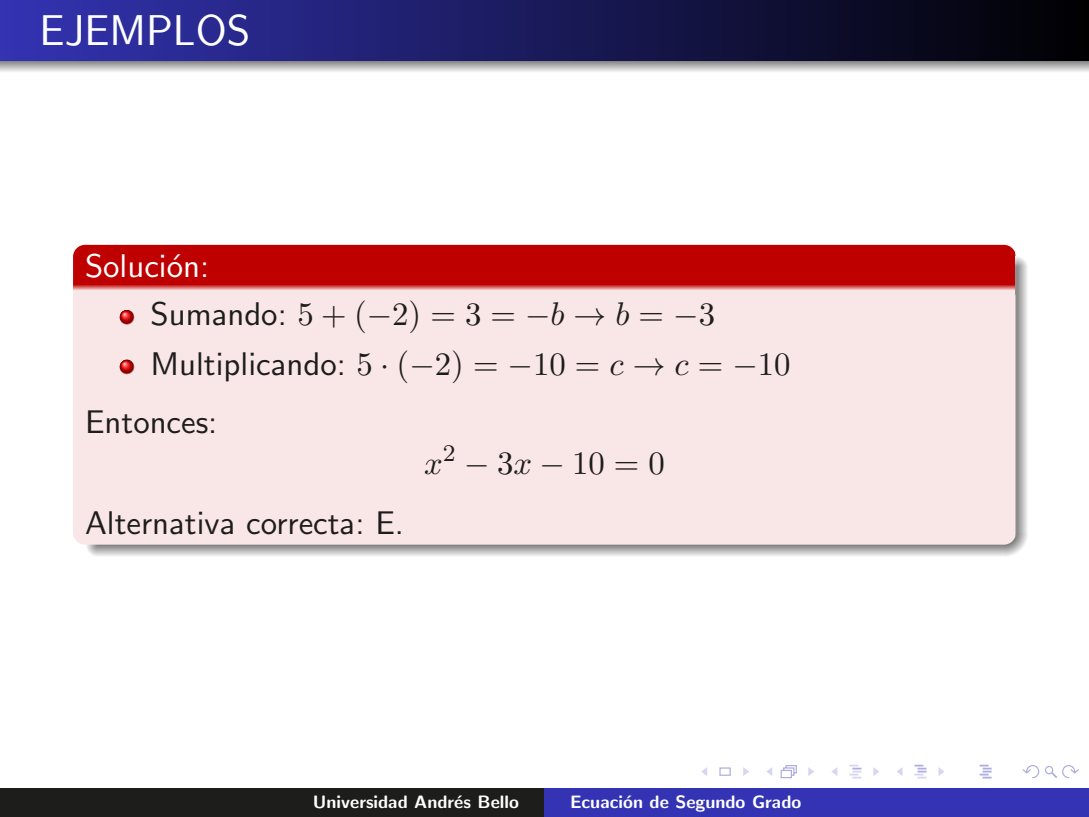
<style>
.page{position:relative;width:1089px;height:817px;background:#fff}
.page>*{position:absolute;margin:0;border:0;box-sizing:border-box;transform-origin:0 0}
.t1{font:42.9px "CMSS12";color:#fff}
.t2{font:32.7px/58.5px "CMSS10";color:#1d1d1b}
.t3{font:32.7px "CMR10";color:#1d1d1b}
.t4{font:32.7px "CMSS10";color:#fff}
.t5{font:18px "CMSSBX10";color:#fff}
.s1{font-family:"CMSS10"}
.s2{font-family:"CMSY10"}
.s3{font-family:"CMMI10"}
.s4{font-family:"CMR10"}
</style>
<div class="page">
<div style="left:719px;top:767px;width:11px;height:8px;border:1px solid #adade0"></div>
<svg style="left:701px;top:767px;width:6px;height:9px"></svg>
<svg style="left:743px;top:767px;width:6px;height:9px"></svg>
<svg style="left:766px;top:765px;width:48px;height:13px"></svg>
<svg style="left:831px;top:764px;width:48px;height:14px"></svg>
<svg style="left:897px;top:764px;width:47px;height:14px"></svg>
<svg style="left:979px;top:764px;width:12px;height:14px"></svg>
<svg style="left:1022px;top:765px;width:57px;height:14px"></svg>
<div style="left:0;top:0;width:1089px;height:61px;background:linear-gradient(to right,#3333b3,#000001)"></div>
<svg style="left:0;top:60px;width:1089px;height:12px"></svg>
<div style="left:73px;top:245px;width:942px;height:39px;background:#bf0000"></div>
<svg style="left:73px;top:284px;width:942px;height:10px"></svg>
<svg style="left:85px;top:544px;width:12px;height:12px"></svg>
<svg style="left:1003px;top:532px;width:24px;height:24px"></svg>
<svg style="left:97px;top:544px;width:906px;height:12px"></svg>
<svg style="left:1016px;top:257px;width:11px;height:10px"></svg>
<svg style="left:1016px;top:267px;width:11px;height:265px"></svg>
<div style="left:73px;top:294px;width:942px;height:250px;background:#f9e6e6"></div>
<hr style="left:1015px;top:264px;width:1px;height:273px;background:#9d9d9c">
<svg style="left:119px;top:309px;width:15px;height:15px"></svg>
<svg style="left:119px;top:358px;width:15px;height:16px"></svg>
<div style="left:0;top:787px;width:544px;height:29px;background:#1d1d1b"></div>
<div style="left:544px;top:787px;width:545px;height:29px;background:#3333b3"></div>
<h1 class="t1" style="left:40px;top:12px;width:212px">EJEMPLOS</h1>
<p class="t4" style="left:85px;top:252px;width:126px">Soluci´on:</p>
<p class="t3" style="left:150px;top:300px;width:566px"><span class="s1">Sumando:</span> 5 + (<span class="s2">−</span>2) = 3 = <span class="s2">−</span><span class="s3">b</span> <span class="s2">→</span> <span class="s3">b</span> = <span class="s2">−</span>3</p>
<p class="t2" style="left:85px;top:337px;width:707px;text-indent:65px">Multiplicando: <span class="s4">5</span> <span class="s2">·</span> <span class="s4">(</span><span class="s2">−</span><span class="s4">2) =</span> <span class="s2">−</span><span class="s4">10 =</span> <span class="s3">c</span> <span class="s2">→</span> <span class="s3">c</span> <span class="s4">=</span> <span class="s2">−</span><span class="s4">10<br></span>Entonces:</p>
<p class="t3" style="left:424px;top:449px;width:242px"><span class="s3">x</span><sup>2</sup> <span class="s2">−</span>3<span class="s3">x</span><span class="s2">−</span>10=0</p>
<p class="t2" style="left:85px;top:496px;width:320px">Alternativa correcta: E.</p>
<p class="t5" style="left:313px;top:793px;width:207px">Universidad Andr´es Bello</p>
<p class="t5" style="left:570px;top:793px;width:233px">Ecuaci´on de Segundo Grado</p>
</div>
